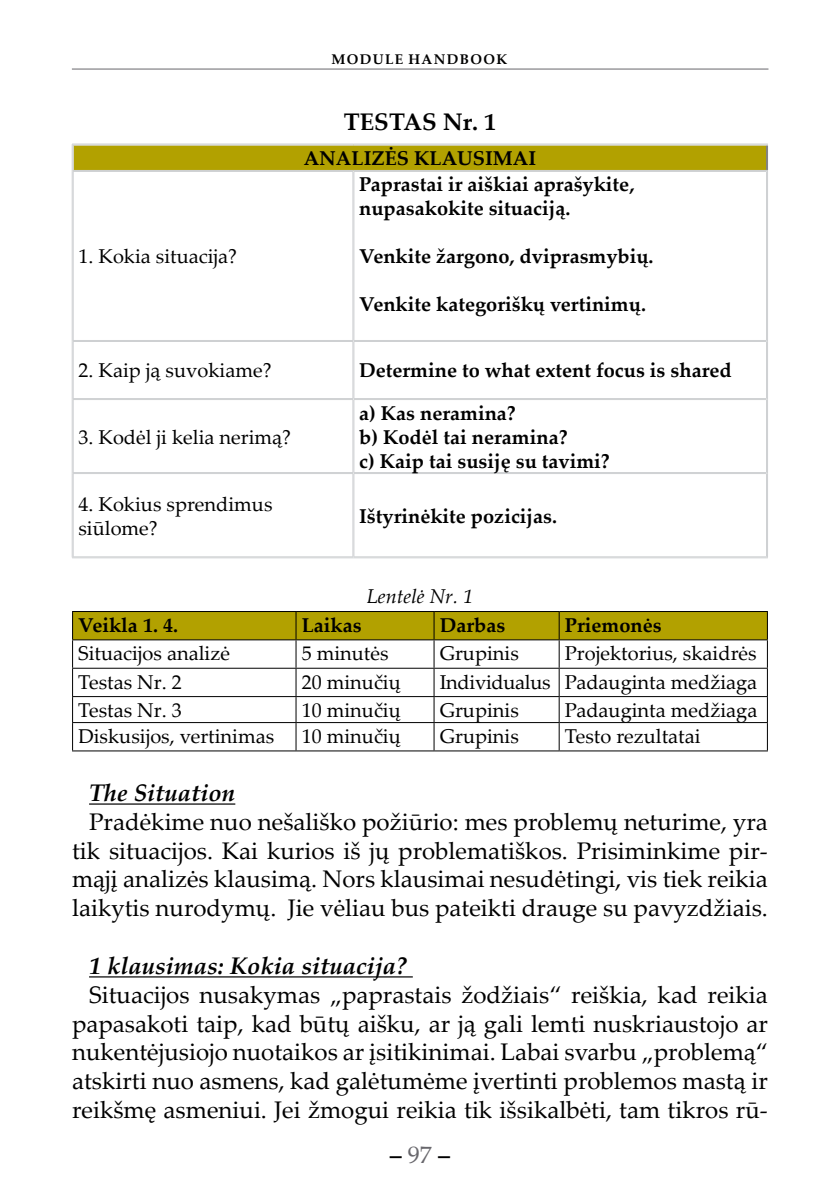
<style>
.page{position:relative;width:840px;height:1191px;background:#fff}
.page>*{position:absolute;margin:0;border:0;box-sizing:border-box;transform-origin:0 0}
.t1{font:24px/28.8px "Palatino Linotype";color:#000;text-align:justify}
.t2{font:italic 700 24px "Palatino Linotype";color:#000}
.t3{font:700 24px "Palatino Linotype";color:#000}
.t4{font:20px/24px "Palatino Linotype";color:#000}
.t5{font:700 20px/24px "Palatino Linotype";color:#000}
.t6{font:italic 20px "Palatino Linotype";color:#000}
.t7{font:700 14px "Palatino Linotype";letter-spacing:.1em;color:#000}
.s1{font-weight:400;color:#68676c}
</style>
<div class="page">
<hr style="left:72px;top:69px;width:696px;height:1px;background:#68676c">
<hr style="left:89px;top:803px;width:146px;height:1px;background:#000">
<hr style="left:89px;top:976px;width:323px;height:1px;background:#000">
<div style="left:73px;top:145px;width:693px;height:26px;background:#b2a100"></div>
<svg style="left:765px;top:146px;width:2px;height:24px"></svg>
<hr style="left:72px;top:144px;width:281px;height:1px;background:#ced0d2">
<hr style="left:73px;top:145px;width:280px;height:1px;background:#ced0d2">
<hr style="left:353px;top:144px;width:414px;height:1px;background:#ced0d2">
<hr style="left:353px;top:145px;width:414px;height:1px;background:#ced0d2">
<hr style="left:73px;top:170px;width:280px;height:1px;background:#ced0d2">
<hr style="left:73px;top:171px;width:280px;height:1px;background:#ced0d2">
<hr style="left:353px;top:170px;width:414px;height:1px;background:#ced0d2">
<hr style="left:353px;top:171px;width:413px;height:1px;background:#ced0d2">
<hr style="left:73px;top:340px;width:280px;height:1px;background:#ced0d2">
<hr style="left:73px;top:341px;width:280px;height:1px;background:#ced0d2">
<hr style="left:353px;top:340px;width:413px;height:1px;background:#ced0d2">
<hr style="left:353px;top:341px;width:413px;height:1px;background:#ced0d2">
<hr style="left:73px;top:398px;width:280px;height:1px;background:#ced0d2">
<hr style="left:73px;top:399px;width:280px;height:1px;background:#ced0d2">
<hr style="left:353px;top:398px;width:413px;height:1px;background:#ced0d2">
<hr style="left:353px;top:399px;width:413px;height:1px;background:#ced0d2">
<hr style="left:73px;top:472px;width:280px;height:1px;background:#ced0d2">
<hr style="left:73px;top:473px;width:280px;height:1px;background:#ced0d2">
<hr style="left:353px;top:472px;width:413px;height:1px;background:#ced0d2">
<hr style="left:353px;top:473px;width:413px;height:1px;background:#ced0d2">
<hr style="left:73px;top:556px;width:280px;height:1px;background:#ced0d2">
<hr style="left:72px;top:557px;width:281px;height:1px;background:#ced0d2">
<hr style="left:353px;top:556px;width:413px;height:1px;background:#ced0d2">
<hr style="left:353px;top:557px;width:414px;height:1px;background:#ced0d2">
<svg style="left:72px;top:144px;width:2px;height:27px"></svg>
<hr style="left:72px;top:171px;width:1px;height:170px;background:#ced0d2">
<hr style="left:73px;top:172px;width:1px;height:168px;background:#ced0d2">
<hr style="left:72px;top:341px;width:1px;height:58px;background:#ced0d2">
<hr style="left:73px;top:342px;width:1px;height:56px;background:#ced0d2">
<hr style="left:72px;top:399px;width:1px;height:74px;background:#ced0d2">
<hr style="left:73px;top:400px;width:1px;height:72px;background:#ced0d2">
<hr style="left:72px;top:473px;width:1px;height:84px;background:#ced0d2">
<hr style="left:73px;top:474px;width:1px;height:82px;background:#ced0d2">
<hr style="left:352px;top:172px;width:1px;height:168px;background:#ced0d2">
<hr style="left:353px;top:172px;width:1px;height:168px;background:#ced0d2">
<hr style="left:765px;top:172px;width:1px;height:168px;background:#ced0d2">
<hr style="left:766px;top:171px;width:1px;height:170px;background:#ced0d2">
<hr style="left:352px;top:342px;width:1px;height:56px;background:#ced0d2">
<hr style="left:353px;top:342px;width:1px;height:56px;background:#ced0d2">
<hr style="left:765px;top:342px;width:1px;height:56px;background:#ced0d2">
<hr style="left:766px;top:341px;width:1px;height:58px;background:#ced0d2">
<hr style="left:352px;top:400px;width:1px;height:72px;background:#ced0d2">
<hr style="left:353px;top:400px;width:1px;height:72px;background:#ced0d2">
<hr style="left:765px;top:400px;width:1px;height:72px;background:#ced0d2">
<hr style="left:766px;top:399px;width:1px;height:74px;background:#ced0d2">
<hr style="left:352px;top:474px;width:1px;height:82px;background:#ced0d2">
<hr style="left:353px;top:474px;width:1px;height:82px;background:#ced0d2">
<hr style="left:765px;top:474px;width:1px;height:82px;background:#ced0d2">
<hr style="left:766px;top:473px;width:1px;height:84px;background:#ced0d2">
<svg style="left:72px;top:611px;width:695px;height:139px"></svg>
<hr style="left:72px;top:750px;width:224px;height:1px;background:#000">
<hr style="left:296px;top:750px;width:138px;height:1px;background:#000">
<hr style="left:434px;top:750px;width:125px;height:1px;background:#000">
<hr style="left:559px;top:750px;width:208px;height:1px;background:#000">
<p class="t7" style="left:331px;top:50px;width:177px">MODULE HANDBOOK</p>
<p class="t4" style="left:78px;top:244px;width:160px">1. Kokia situacija?</p>
<p class="t3" style="left:343px;top:105px;width:154px">TESTAS Nr. 1</p>
<p class="t5" style="left:303px;top:146px;width:234px">ANALIZĖS KLAUSIMAI</p>
<p class="t5" style="left:359px;top:172px;width:276px">Paprastai ir aiškiai aprašykite, nupasakokite situaciją.</p>
<p class="t5" style="left:359px;top:244px;width:296px">Venkite žargono, dviprasmybių.</p>
<p class="t5" style="left:359px;top:292px;width:288px">Venkite kategoriškų vertinimų.</p>
<p class="t4" style="left:78px;top:358px;width:194px">2. Kaip ją suvokiame?</p>
<p class="t5" style="left:359px;top:358px;width:374px">Determine to what extent focus is shared</p>
<p class="t4" style="left:78px;top:424px;width:214px">3. Kodėl ji kelia nerimą?</p>
<p class="t5" style="left:359px;top:400px;width:252px">a) Kas neramina?<br>b) Kodėl tai neramina?<br>c) Kaip tai susiję su tavimi?</p>
<p class="t4" style="left:78px;top:491px;width:195px">4. Kokius sprendimus siūlome?</p>
<p class="t5" style="left:359px;top:503px;width:199px">Ištyrinėkite pozicijas.</p>
<p class="t6" style="left:366px;top:582px;width:108px">Lentelė Nr. 1</p>
<p class="t5" style="left:78px;top:612px;width:101px">Veikla 1. 4.</p>
<p class="t5" style="left:301px;top:612px;width:61px">Laikas</p>
<p class="t5" style="left:439px;top:612px;width:67px">Darbas</p>
<p class="t5" style="left:564px;top:612px;width:98px">Priemonės</p>
<p class="t4" style="left:78px;top:640px;width:153px">Situacijos analizė</p>
<p class="t4" style="left:301px;top:640px;width:88px">5 minutės</p>
<p class="t4" style="left:439px;top:640px;width:80px">Grupinis</p>
<p class="t4" style="left:564px;top:640px;width:193px">Projektorius, skaidrės</p>
<p class="t4" style="left:78px;top:669px;width:105px">Testas Nr. 2</p>
<p class="t4" style="left:301px;top:669px;width:100px">20 minučių</p>
<p class="t4" style="left:439px;top:669px;width:319px">Individualus Padauginta medžiaga</p>
<p class="t4" style="left:78px;top:697px;width:105px">Testas Nr. 3</p>
<p class="t4" style="left:301px;top:697px;width:100px">10 minučių</p>
<p class="t4" style="left:439px;top:697px;width:80px">Grupinis</p>
<p class="t4" style="left:564px;top:697px;width:194px">Padauginta medžiaga</p>
<p class="t4" style="left:78px;top:723px;width:197px">Diskusijos, vertinimas</p>
<p class="t4" style="left:301px;top:723px;width:100px">10 minučių</p>
<p class="t4" style="left:439px;top:723px;width:81px">Grupinis</p>
<p class="t4" style="left:564px;top:723px;width:137px">Testo rezultatai</p>
<p class="t2" style="left:89px;top:776px;width:148px">The Situation</p>
<p class="t1" style="left:72px;top:806px;width:697px;text-indent:17px">Pradėkime nuo nešališko požiūrio: mes problemų neturime, yra tik situacijos. Kai kurios iš jų problematiškos. Prisiminkime pir&shy;mąjį analizės klausimą. Nors klausimai nesudėtingi, vis tiek reikia laikytis nurodymų. Jie vėliau bus pateikti drauge su pavyzdžiais.</p>
<p class="t2" style="left:89px;top:948px;width:319px">1 klausimas: Kokia situacija?</p>
<p class="t1" style="left:72px;top:979px;width:697px;text-indent:17px">Situacijos nusakymas „paprastais žodžiais“ reiškia, kad reikia papasakoti taip, kad būtų aišku, ar ją gali lemti nuskriaustojo ar nukentėjusiojo nuotaikos ar įsitikinimai. Labai svarbu „problemą“ atskirti nuo asmens, kad galėtumėme įvertinti problemos mastą ir reikšmę asmeniui. Jei žmogui reikia tik išsikalbėti, tam tikros rū-</p>
<p class="t3" style="left:390px;top:1138px;width:61px">–<span class="s1">97</span>–</p>
</div>
